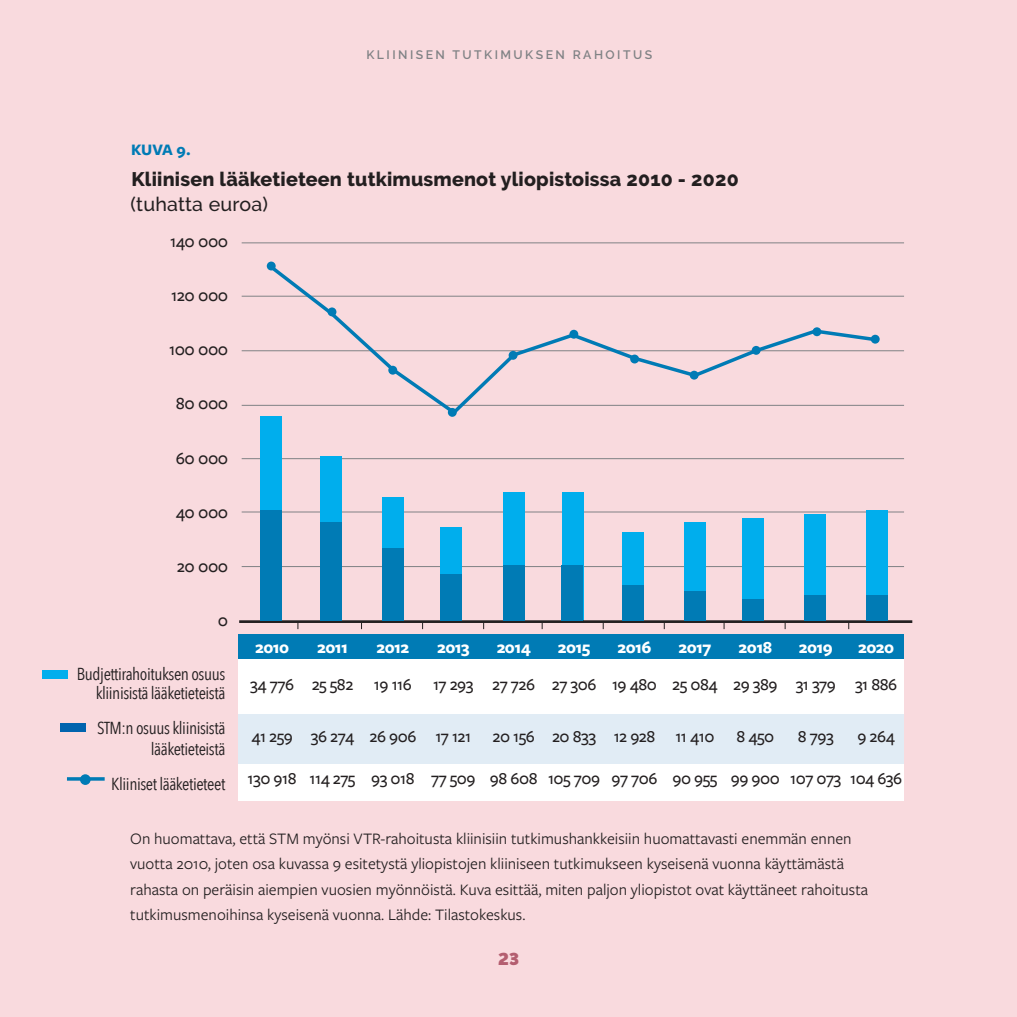
<style>
.page{position:relative;width:1017px;height:1017px;background:#f9dade}
.page>*{position:absolute;margin:0;border:0;box-sizing:border-box;transform-origin:0 0}
.t1{font:800 19.6px "Raleway";letter-spacing:.01em;color:#231f20}
.t2{font:500 19.6px "Raleway";letter-spacing:.01em;color:#231f20}
.t3{font:500 17.85px "Freight Sans Pro";letter-spacing:-.025em;color:#231f20}
.t4{font:500 17.5px "Freight Sans Pro";letter-spacing:-.025em;color:#231f20}
.t5{font:700 17.5px "Freight Sans Pro";letter-spacing:-.025em;color:#fff}
.t6{font:17.32px/19.2px "Avenir Next Condensed";letter-spacing:-.025em;color:#231f20;text-align:right}
.t7{font:900 17.15px "Raleway";color:#b45e70}
.t8{font:16.62px/25.4px "Freight Sans Pro";color:#231f20}
.t9{font:700 16.62px "Freight Sans Pro";color:#007bb5}
.t10{font:600 12.25px "Raleway";letter-spacing:.2em;color:#808285}
</style>
<div class="page">
<hr style="left:242px;top:566px;width:662px;height:1px;background:#808285">
<hr style="left:242px;top:405px;width:662px;height:1px;background:#808285">
<hr style="left:242px;top:458px;width:662px;height:1px;background:#808285">
<hr style="left:242px;top:512px;width:662px;height:1px;background:#808285">
<div style="left:260px;top:416px;width:22px;height:205px;background:#00aeed"></div>
<div style="left:320px;top:456px;width:22px;height:165px;background:#00aeed"></div>
<div style="left:382px;top:497px;width:22px;height:124px;background:#00aeed"></div>
<div style="left:503px;top:492px;width:22px;height:129px;background:#00aeed"></div>
<div style="left:562px;top:492px;width:21px;height:129px;background:#00aeed"></div>
<div style="left:440px;top:528px;width:22px;height:93px;background:#00aeed"></div>
<div style="left:622px;top:533px;width:22px;height:88px;background:#00aeed"></div>
<div style="left:742px;top:519px;width:22px;height:102px;background:#00aeed"></div>
<div style="left:866px;top:511px;width:22px;height:110px;background:#00aeed"></div>
<div style="left:684px;top:522px;width:22px;height:99px;background:#00aeed"></div>
<div style="left:804px;top:515px;width:22px;height:106px;background:#00aeed"></div>
<hr style="left:242px;top:296px;width:662px;height:1px;background:#808285">
<hr style="left:242px;top:243px;width:662px;height:1px;background:#808285">
<hr style="left:242px;top:350px;width:662px;height:1px;background:#808285">
<hr style="left:239px;top:620px;width:673px;height:3px;background:#231f20">
<div style="left:239px;top:652px;width:665px;height:148px;background:#fff"></div>
<div style="left:239px;top:634px;width:665px;height:25px;background:#007bb5"></div>
<div style="left:239px;top:714px;width:665px;height:49px;background:#e1ecf5"></div>
<svg style="left:67px;top:777px;width:38px;height:4px"></svg>
<div style="left:80px;top:774px;width:11px;height:11px;background:#007bb5;border-radius:50%"></div>
<div style="left:42px;top:670px;width:25px;height:8px;background:#00aeed"></div>
<div style="left:60px;top:723px;width:26px;height:9px;background:#0164ae"></div>
<div style="left:866px;top:595px;width:22px;height:26px;background:#007bb5"></div>
<div style="left:804px;top:595px;width:22px;height:26px;background:#007bb5"></div>
<div style="left:684px;top:591px;width:22px;height:30px;background:#007bb5"></div>
<div style="left:622px;top:585px;width:22px;height:36px;background:#007bb5"></div>
<div style="left:440px;top:574px;width:22px;height:47px;background:#007bb5"></div>
<div style="left:561px;top:565px;width:22px;height:56px;background:#007bb5"></div>
<div style="left:382px;top:548px;width:22px;height:73px;background:#007bb5"></div>
<div style="left:320px;top:522px;width:22px;height:99px;background:#007bb5"></div>
<div style="left:260px;top:511px;width:22px;height:110px;background:#007bb5"></div>
<div style="left:503px;top:565px;width:22px;height:56px;background:#007bb5"></div>
<div style="left:742px;top:599px;width:22px;height:22px;background:#007bb5"></div>
<svg style="left:266px;top:262px;width:615px;height:151px"></svg>
<div style="left:267px;top:262px;width:9px;height:8px;background:#007bb5;border-radius:50%"></div>
<div style="left:328px;top:307px;width:8px;height:9px;background:#007bb5;border-radius:50%"></div>
<div style="left:388px;top:366px;width:9px;height:9px;background:#007bb5;border-radius:50%"></div>
<div style="left:448px;top:408px;width:9px;height:9px;background:#007bb5;border-radius:50%"></div>
<div style="left:509px;top:351px;width:8px;height:9px;background:#007bb5;border-radius:50%"></div>
<div style="left:569px;top:330px;width:9px;height:9px;background:#007bb5;border-radius:50%"></div>
<div style="left:630px;top:355px;width:9px;height:8px;background:#007bb5;border-radius:50%"></div>
<div style="left:690px;top:371px;width:9px;height:9px;background:#007bb5;border-radius:50%"></div>
<div style="left:752px;top:346px;width:9px;height:9px;background:#007bb5;border-radius:50%"></div>
<div style="left:812px;top:327px;width:9px;height:9px;background:#007bb5;border-radius:50%"></div>
<div style="left:871px;top:335px;width:9px;height:9px;background:#007bb5;border-radius:50%"></div>
<p class="t9" style="left:131px;top:138px;width:61px">KUVA 9.</p>
<p class="t10" style="left:366px;top:48px;width:287px">KLIINISEN TUTKIMUKSEN RAHOITUS</p>
<p class="t1" style="left:131px;top:168px;width:609px">Kliinisen lääketieteen tutkimusmenot yliopistoissa 2010 - 2020</p>
<p class="t2" style="left:131px;top:193px;width:139px">(tuhatta euroa)</p>
<p class="t3" style="left:170px;top:229px;width:60px">140 000</p>
<p class="t3" style="left:171px;top:283px;width:59px">120 000</p>
<p class="t3" style="left:169px;top:337px;width:61px">100 000</p>
<p class="t3" style="left:176px;top:392px;width:54px">80 000</p>
<p class="t3" style="left:176px;top:446px;width:54px">60 000</p>
<p class="t3" style="left:176px;top:500px;width:54px">40 000</p>
<p class="t3" style="left:177px;top:554px;width:53px">20 000</p>
<p class="t3" style="left:218px;top:609px;width:12px">0</p>
<p class="t6" style="left:77px;top:663px;width:150px">Budjettirahoituksen osuus kliinisistä lääketieteistä</p>
<p class="t6" style="left:97px;top:716px;width:130px;line-height:21px">STM:n osuus kliinisistä lääketieteistä</p>
<p class="t6" style="left:111px;top:773px;width:116px">Kliiniset lääketieteet</p>
<p class="t5" style="left:255px;top:635px;width:36px">2010</p>
<p class="t4" style="left:250px;top:672px;width:45px">34 776</p>
<p class="t4" style="left:251px;top:725px;width:43px">41 259</p>
<p class="t4" style="left:248px;top:767px;width:51px">130 918</p>
<p class="t5" style="left:317px;top:635px;width:32px">2011</p>
<p class="t4" style="left:312px;top:672px;width:43px">25 582</p>
<p class="t4" style="left:311px;top:725px;width:45px">36 274</p>
<p class="t4" style="left:310px;top:767px;width:47px">114 275</p>
<p class="t5" style="left:376px;top:635px;width:34px">2012</p>
<p class="t4" style="left:374px;top:672px;width:39px">19 116</p>
<p class="t4" style="left:369px;top:725px;width:49px">26 906</p>
<p class="t4" style="left:371px;top:767px;width:45px">93 018</p>
<p class="t5" style="left:437px;top:635px;width:34px">2013</p>
<p class="t4" style="left:433px;top:672px;width:42px">17 293</p>
<p class="t4" style="left:435px;top:725px;width:37px">17 121</p>
<p class="t4" style="left:431px;top:767px;width:46px">77 509</p>
<p class="t5" style="left:497px;top:635px;width:36px">2014</p>
<p class="t4" style="left:492px;top:672px;width:44px">27 726</p>
<p class="t4" style="left:492px;top:725px;width:44px">20 156</p>
<p class="t4" style="left:490px;top:767px;width:49px">98 608</p>
<p class="t5" style="left:558px;top:635px;width:34px">2015</p>
<p class="t4" style="left:552px;top:672px;width:46px">27 306</p>
<p class="t4" style="left:552px;top:725px;width:46px">20 833</p>
<p class="t4" style="left:548px;top:767px;width:54px">105 709</p>
<p class="t5" style="left:617px;top:635px;width:36px">2016</p>
<p class="t4" style="left:612px;top:672px;width:46px">19 480</p>
<p class="t4" style="left:614px;top:725px;width:43px">12 928</p>
<p class="t4" style="left:612px;top:767px;width:47px">97 706</p>
<p class="t5" style="left:678px;top:635px;width:34px">2017</p>
<p class="t4" style="left:672px;top:672px;width:47px">25 084</p>
<p class="t4" style="left:675px;top:725px;width:41px">11 410</p>
<p class="t4" style="left:672px;top:767px;width:46px">90 955</p>
<p class="t5" style="left:739px;top:635px;width:35px">2018</p>
<p class="t4" style="left:733px;top:672px;width:46px">29 389</p>
<p class="t4" style="left:736px;top:725px;width:39px">8 450</p>
<p class="t4" style="left:731px;top:767px;width:51px">99 900</p>
<p class="t5" style="left:799px;top:635px;width:36px">2019</p>
<p class="t4" style="left:796px;top:672px;width:42px">31 379</p>
<p class="t4" style="left:798px;top:725px;width:37px">8 793</p>
<p class="t4" style="left:790px;top:767px;width:52px">107 073</p>
<p class="t5" style="left:858px;top:635px;width:38px">2020</p>
<p class="t4" style="left:855px;top:672px;width:44px">31 886</p>
<p class="t4" style="left:857px;top:725px;width:39px">9 264</p>
<p class="t4" style="left:850px;top:767px;width:54px">104 636</p>
<p class="t8" style="left:130px;top:825px;width:739px">On huomattava, että STM myönsi VTR-rahoitusta kliinisiin tutkimushankkeisiin huomattavasti enemmän ennen vuotta 2010, joten osa kuvassa 9 esitetystä yliopistojen kliiniseen tutkimukseen kyseisenä vuonna käyttämästä rahasta on peräisin aiempien vuosien myönnöistä. Kuva esittää, miten paljon yliopistot ovat käyttäneet rahoitusta tutkimusmenoihinsa kyseisenä vuonna. Lähde: Tilastokeskus.</p>
<p class="t7" style="left:498px;top:949px;width:22px">23</p>
</div>
